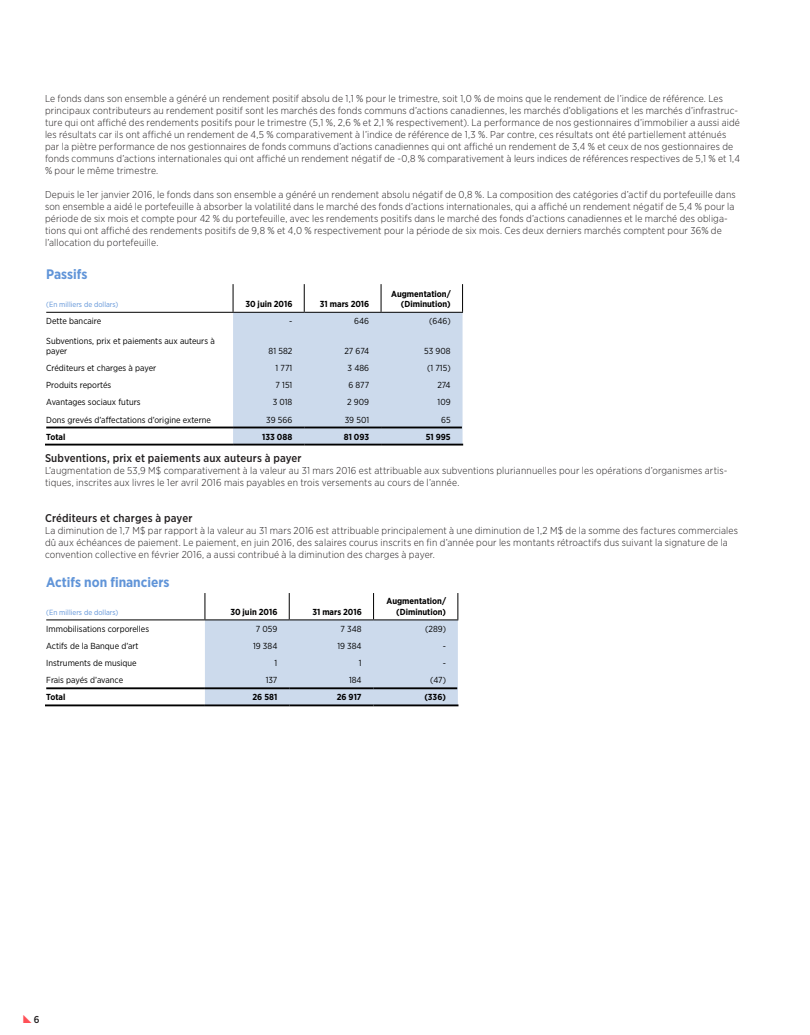
<style>
.page{position:relative;width:810px;height:1035px;background:#fff}
.page>*{position:absolute;margin:0;border:0;box-sizing:border-box;transform-origin:0 0}
.t1{font:700 13.75px "Gotham Narrow";color:#6094d8}
.t2{font:500 11.25px "Gotham Narrow";letter-spacing:.015em;color:#231f20}
.t3{font:300 10px/12px "Gotham Narrow";letter-spacing:.015em;color:#231f20}
.t4{font:500 10px "Gotham Narrow";color:#231f20}
.t5{font:8.75px/10.5px "Gotham Narrow";color:#000}
.t6{font:700 8.75px/10.5px "Gotham Narrow";color:#000;text-align:right}
.t7{font:7.5px "Gotham Narrow";color:#6094d8}
</style>
<div class="page">
<svg style="left:233px;top:284px;width:230px;height:160px"></svg>
<hr style="left:46px;top:312px;width:187px;height:1px;background:#000">
<hr style="left:233px;top:312px;width:71px;height:1px;background:#000">
<hr style="left:304px;top:312px;width:77px;height:1px;background:#000">
<hr style="left:381px;top:312px;width:82px;height:1px;background:#000">
<hr style="left:46px;top:427px;width:187px;height:1px;background:#000">
<hr style="left:233px;top:427px;width:71px;height:1px;background:#000">
<hr style="left:304px;top:427px;width:77px;height:1px;background:#000">
<hr style="left:381px;top:427px;width:81px;height:1px;background:#000">
<hr style="left:45px;top:444px;width:188px;height:2px;background:#000">
<hr style="left:233px;top:444px;width:71px;height:2px;background:#000">
<hr style="left:304px;top:444px;width:77px;height:2px;background:#000">
<hr style="left:381px;top:444px;width:82px;height:2px;background:#000">
<svg style="left:204px;top:593px;width:254px;height:111px"></svg>
<hr style="left:46px;top:619px;width:159px;height:1px;background:#000">
<hr style="left:205px;top:619px;width:84px;height:1px;background:#000">
<hr style="left:289px;top:619px;width:85px;height:1px;background:#000">
<hr style="left:374px;top:619px;width:84px;height:1px;background:#000">
<hr style="left:46px;top:687px;width:159px;height:2px;background:#000">
<hr style="left:205px;top:687px;width:84px;height:2px;background:#000">
<hr style="left:289px;top:687px;width:85px;height:2px;background:#000">
<hr style="left:374px;top:687px;width:83px;height:2px;background:#000">
<hr style="left:45px;top:704px;width:160px;height:2px;background:#000">
<hr style="left:205px;top:704px;width:84px;height:2px;background:#000">
<hr style="left:289px;top:704px;width:85px;height:2px;background:#000">
<hr style="left:374px;top:704px;width:85px;height:2px;background:#000">
<p class="t3" style="left:45px;top:92px;width:697px">Le fonds dans son ensemble a généré un rendement positif absolu de 1,1 % pour le trimestre, soit 1,0 % de moins que le rendement de l’indice de référence. Les principaux contributeurs au rendement positif sont les marchés des fonds communs d’actions canadiennes, les marchés d’obligations et les marchés d’infrastruc&shy;ture qui ont affiché des rendements positifs pour le trimestre (5,1 %, 2,6 % et 2,1 % respectivement). La performance de nos gestionnaires d’immobilier a aussi aidé les résultats car ils ont affiché un rendement de 4,5 % comparativement à l’indice de référence de 1,3 %. Par contre, ces résultats ont été partiellement atténués par la piètre performance de nos gestionnaires de fonds communs d’actions canadiennes qui ont affiché un rendement de 3,4 % et ceux de nos gestionnaires de fonds communs d’actions internationales qui ont affiché un rendement négatif de -0,8 % comparativement à leurs indices de références respectives de 5,1 % et 1,4 % pour le même trimestre.</p>
<p class="t3" style="left:45px;top:188px;width:692px">Depuis le 1er janvier 2016, le fonds dans son ensemble a généré un rendement absolu négatif de 0,8 %. La composition des catégories d’actif du portefeuille dans son ensemble a aidé le portefeuille à absorber la volatilité dans le marché des fonds d’actions internationales, qui a affiché un rendement négatif de 5,4 % pour la période de six mois et compte pour 42 % du portefeuille, avec les rendements positifs dans le marché des fonds d’actions canadiennes et le marché des obliga&shy;tions qui ont affiché des rendements positifs de 9,8 % et 4,0 % respectivement pour la période de six mois. Ces deux derniers marchés comptent pour 36% de l’allocation du portefeuille.</p>
<h1 class="t1" style="left:46px;top:265px;width:43px">Passifs</h1>
<p class="t7" style="left:46px;top:300px;width:74px">(En milliers de dollars)</p>
<p class="t6" style="left:245px;top:299px;width:49px">30 juin 2016</p>
<p class="t6" style="left:320px;top:299px;width:51px">31 mars 2016</p>
<p class="t6" style="left:391px;top:288px;width:61px">Augmentation/ (Diminution)</p>
<p class="t5" style="left:46px;top:316px;width:57px">Dette bancaire</p>
<p class="t5" style="left:289px;top:316px;width:5px">-</p>
<p class="t5" style="left:354px;top:316px;width:16px">646</p>
<p class="t5" style="left:429px;top:316px;width:23px">(646)</p>
<p class="t5" style="left:46px;top:335px;width:170px">Subventions, prix et paiements aux auteurs à payer</p>
<p class="t5" style="left:269px;top:346px;width:25px">81 582</p>
<p class="t5" style="left:344px;top:346px;width:26px">27 674</p>
<p class="t5" style="left:424px;top:346px;width:28px">53 908</p>
<p class="t5" style="left:46px;top:363px;width:112px">Créditeurs et charges à payer</p>
<p class="t5" style="left:276px;top:363px;width:18px">1 771</p>
<p class="t5" style="left:348px;top:363px;width:23px">3 486</p>
<p class="t5" style="left:427px;top:363px;width:25px">(1 715)</p>
<p class="t5" style="left:46px;top:380px;width:67px">Produits reportés</p>
<p class="t5" style="left:276px;top:380px;width:18px">7 151</p>
<p class="t5" style="left:348px;top:380px;width:22px">6 877</p>
<p class="t5" style="left:437px;top:380px;width:15px">274</p>
<p class="t5" style="left:46px;top:397px;width:96px">Avantages sociaux futurs</p>
<p class="t5" style="left:273px;top:397px;width:21px">3 018</p>
<p class="t5" style="left:347px;top:397px;width:24px">2 909</p>
<p class="t5" style="left:438px;top:397px;width:15px">109</p>
<p class="t5" style="left:46px;top:414px;width:166px">Dons grevés d’affectations d’origine externe</p>
<p class="t5" style="left:266px;top:414px;width:28px">39 566</p>
<p class="t5" style="left:345px;top:414px;width:26px">39 501</p>
<p class="t5" style="left:441px;top:414px;width:11px">65</p>
<p class="t6" style="left:46px;top:431px;width:21px">Total</p>
<p class="t6" style="left:262px;top:431px;width:32px">133 088</p>
<p class="t6" style="left:344px;top:431px;width:27px">81 093</p>
<p class="t6" style="left:426px;top:431px;width:26px">51 995</p>
<p class="t2" style="left:45px;top:451px;width:258px">Subventions, prix et paiements aux auteurs à payer</p>
<p class="t3" style="left:45px;top:464px;width:684px">L’augmentation de 53,9 M$ comparativement à la valeur au 31 mars 2016 est attribuable aux subventions pluriannuelles pour les opérations d’organismes artis&shy;tiques, inscrites aux livres le 1er avril 2016 mais payables en trois versements au cours de l’année.</p>
<p class="t2" style="left:45px;top:511px;width:149px">Créditeurs et charges à payer</p>
<p class="t3" style="left:45px;top:524px;width:695px">La diminution de 1,7 M$ par rapport à la valeur au 31 mars 2016 est attribuable principalement à une diminution de 1,2 M$ de la somme des factures commerciales dû aux échéances de paiement. Le paiement, en juin 2016, des salaires courus inscrits en fin d’année pour les montants rétroactifs dus suivant la signature de la convention collective en février 2016, a aussi contribué à la diminution des charges à payer.</p>
<h1 class="t1" style="left:46px;top:574px;width:125px">Actifs non financiers</h1>
<p class="t7" style="left:46px;top:608px;width:74px">(En milliers de dollars)</p>
<p class="t6" style="left:230px;top:607px;width:49px">30 juin 2016</p>
<p class="t6" style="left:312px;top:607px;width:51px">31 mars 2016</p>
<p class="t6" style="left:387px;top:596px;width:61px">Augmentation/ (Diminution)</p>
<p class="t5" style="left:46px;top:624px;width:104px">Immobilisations corporelles</p>
<p class="t5" style="left:256px;top:624px;width:23px">7 059</p>
<p class="t5" style="left:341px;top:624px;width:23px">7 348</p>
<p class="t5" style="left:425px;top:624px;width:22px">(289)</p>
<p class="t5" style="left:46px;top:641px;width:94px">Actifs de la Banque d’art</p>
<p class="t5" style="left:253px;top:641px;width:26px">19 384</p>
<p class="t5" style="left:337px;top:641px;width:26px">19 384</p>
<p class="t5" style="left:443px;top:641px;width:5px">-</p>
<p class="t5" style="left:46px;top:658px;width:92px">Instruments de musique</p>
<p class="t5" style="left:275px;top:658px;width:4px">1</p>
<p class="t5" style="left:359px;top:658px;width:4px">1</p>
<p class="t5" style="left:443px;top:658px;width:5px">-</p>
<p class="t5" style="left:46px;top:675px;width:78px">Frais payés d’avance</p>
<p class="t5" style="left:266px;top:675px;width:13px">137</p>
<p class="t5" style="left:349px;top:675px;width:14px">184</p>
<p class="t5" style="left:430px;top:675px;width:17px">(47)</p>
<p class="t6" style="left:46px;top:692px;width:21px">Total</p>
<p class="t6" style="left:253px;top:692px;width:26px">26 581</p>
<p class="t6" style="left:337px;top:692px;width:26px">26 917</p>
<p class="t6" style="left:424px;top:692px;width:23px">(336)</p>
<p class="t4" style="left:34px;top:1013px;width:7px">6</p>
</div>
